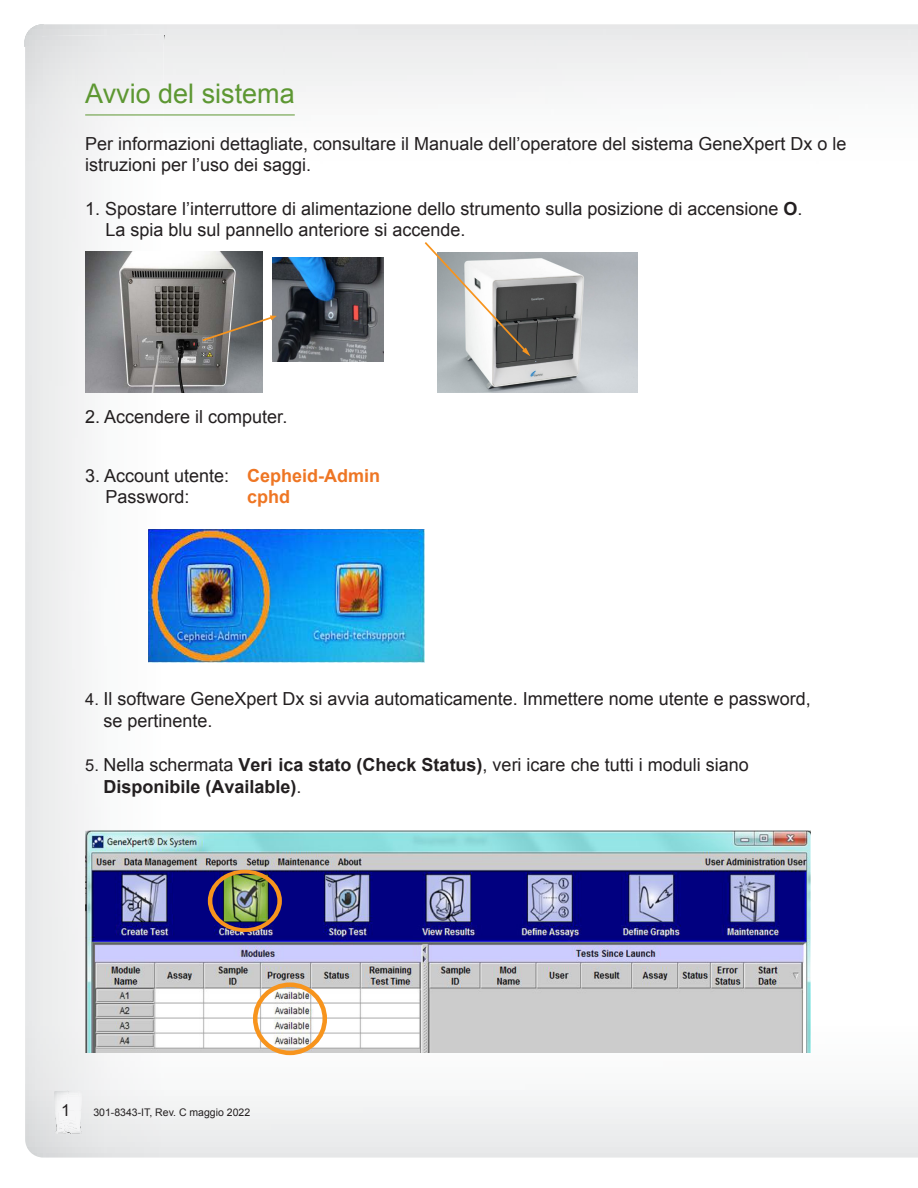
<style>
.page{position:relative;width:918px;height:1188px;background:#fff}
.page>*{position:absolute;margin:0;border:0;box-sizing:border-box;transform-origin:0 0}
.t1{font:27px "Arial";color:#5d9732}
.t2{font:18px/21px "Arial";color:#231f20}
.t3{font:700 18px/21.6px "Arial";color:#231f20}
.t4{font:700 18px "Arial";color:#ee7624}
.t5{font:16.5px "Arial";color:#231f20}
.t6{font:10.5px "Arial";color:#231f20}
.s1{font-weight:700}
.s2{font-weight:700;color:#ee7624}
.s3{font-size:16.5px}
.s4{font-weight:400;font-size:16.5px}
.s5{font-weight:400}
</style>
<div class="page">
<img style="left:25px;top:1020px;width:893px;height:138px">
<img style="left:24px;top:25px;width:14px;height:22px">
<img style="left:148px;top:529px;width:277px;height:134px">
<img style="left:85px;top:831px;width:725px;height:222px">
<img style="left:437px;top:252px;width:200px;height:141px">
<hr style="left:85px;top:115px;width:210px;height:1px;background:#5d9732">
<svg style="left:424px;top:242px;width:106px;height:114px"></svg>
<div style="left:208px;top:870px;width:74px;height:62px;border:4px solid #f7941d;border-radius:50%"></div>
<div style="left:253px;top:982px;width:74px;height:73px;border:4px solid #f7941d;border-radius:50%"></div>
<img style="left:272px;top:257px;width:111px;height:105px">
<img style="left:85px;top:251px;width:177px;height:142px">
<svg style="left:196px;top:315px;width:81px;height:29px;background:#817c75"></svg>
<img style="left:54px;top:1091px;width:28px;height:43px">
<svg style="left:55px;top:1109px;width:27px;height:25px"></svg>
<svg style="left:58px;top:1091px;width:10px;height:5px"></svg>
<img style="left:68px;top:1091px;width:14px;height:5px">
<h1 class="t1" style="left:85px;top:83px;width:211px">Avvio del sistema</h1>
<p class="t2" style="left:85px;top:135px;width:763px">Per informazioni dettagliate, consultare il Manuale dell’operatore del sistema GeneXpert Dx o le istruzioni per l’uso dei saggi.</p>
<p class="t2" style="left:105px;top:199px;width:699px;text-indent:-20px">1. Spostare l’interruttore di alimentazione dello strumento sulla posizione di accensione <span class="s1">O</span>.<br>La spia blu sul pannello anteriore si accende.</p>
<p class="t2" style="left:85px;top:408px;width:204px">2. Accendere il computer.</p>
<p class="t2" style="left:105px;top:466px;width:276px;line-height:21.6px;text-indent:-20px">3. Account utente: <span class="s2">Cepheid-Admin<br></span>Password:</p>
<p class="t4" style="left:247px;top:490px;width:45px">cphd</p>
<p class="t2" style="left:104px;top:690px;width:709px;line-height:21.6px;text-indent:-18px"><span class="s3">4.</span> Il software GeneXpert Dx si avvia automaticamente. Immettere nome utente e password, se pertinente.</p>
<p class="t3" style="left:104px;top:755px;width:647px;text-indent:-18px"><span class="s4">5.</span> <span class="s5">Nella schermata</span> Veri ica stato (Check Status)<span class="s5">, veri icare che tutti i moduli siano<br></span>Disponibile (Available)<span class="s5">.</span></p>
<p class="t5" style="left:61px;top:1104px;width:11px">1</p>
<p class="t6" style="left:93px;top:1108px;width:158px">301-8343-IT, Rev. C maggio 2022</p>
</div>
